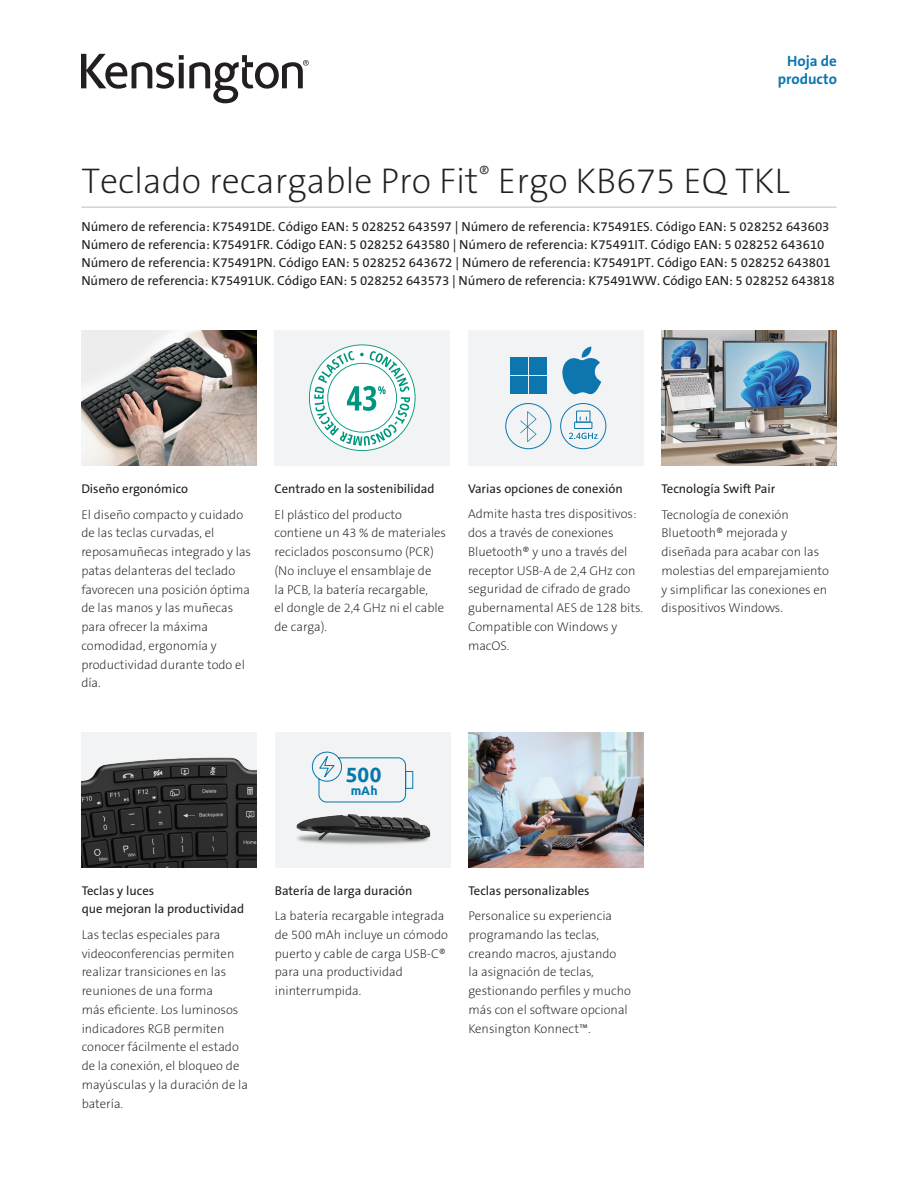
<style>
.page{position:relative;width:918px;height:1188px;background:#fff}
.page>*{position:absolute;margin:0;border:0;box-sizing:border-box;transform-origin:0 0}
.t1{font:36px "The Sans KENSINGTON2 XL";color:#231f20}
.t2{font:700 20.55px "Ubuntu";color:#0378ad}
.Filetype_Header_Blue{font:15px "The Sans KENSINGTON7 Bd";color:#0e76ae}
.t3{font:13.2px/18px "The Sans KENSINGTON5 Rg";color:#231f20}
.t4{font:12.75px/18.8px "The Sans KENSINGTON2 XL";color:#231f20}
.t5{font:12.75px/18.8px "The Sans KENSINGTON5 Rg";color:#231f20}
.t6{font:700 12.3px "Ubuntu";color:#0378ad}
</style>
<div class="page">
<svg style="left:81px;top:54px;width:228px;height:49px"></svg>
<img style="left:81px;top:330px;width:175px;height:135px">
<img style="left:662px;top:330px;width:175px;height:135px">
<div style="left:468px;top:330px;width:176px;height:135px;background:#f2f3f4"></div>
<div style="left:510px;top:357px;width:17px;height:18px;background:#0e76ae"></div>
<div style="left:529px;top:357px;width:18px;height:18px;background:#0e76ae"></div>
<div style="left:510px;top:377px;width:17px;height:17px;background:#0e76ae"></div>
<div style="left:529px;top:377px;width:18px;height:17px;background:#0e76ae"></div>
<svg style="left:562px;top:347px;width:39px;height:47px"></svg>
<svg style="left:520px;top:411px;width:16px;height:31px"></svg>
<div style="left:505px;top:403px;width:46px;height:46px;border:1px solid #0e76ae;border-radius:50%"></div>
<div style="left:574px;top:422px;width:18px;height:7px;border:1px solid #0e76ae"></div>
<svg style="left:576px;top:410px;width:15px;height:13px"></svg>
<svg style="left:569px;top:433px;width:29px;height:6px"></svg>
<div style="left:560px;top:403px;width:46px;height:46px;border:1px solid #0e76ae;border-radius:50%"></div>
<img style="left:468px;top:732px;width:176px;height:135px">
<img style="left:81px;top:732px;width:176px;height:135px">
<div style="left:275px;top:732px;width:175px;height:135px;background:#f2f3f4"></div>
<svg style="left:312px;top:751px;width:102px;height:52px"></svg>
<img style="left:296px;top:814px;width:135px;height:31px">
<hr style="left:81px;top:207px;width:756px;height:1px;background:#bcbdc0">
<div style="left:274px;top:330px;width:176px;height:135px;background:#f2f3f4"></div>
<svg style="left:309px;top:344px;width:107px;height:107px"></svg>
<p class="Filetype_Header_Blue" style="left:787px;top:53px;width:51px">Hoja de</p>
<p class="Filetype_Header_Blue" style="left:778px;top:71px;width:61px">producto</p>
<h1 class="t1" style="left:81px;top:162px;width:710px">Teclado recargable Pro Fit<sup>®</sup> Ergo KB675 EQ TKL</h1>
<p class="t3" style="left:81px;top:218px;width:755px">Número de referencia: K75491DE. Código EAN: 5 028252 643597 | Número de referencia: K75491ES. Código EAN: 5 028252 643603<br>Número de referencia: K75491FR. Código EAN: 5 028252 643580 | Número de referencia: K75491IT. Código EAN: 5 028252 643610<br>Número de referencia: K75491PN. Código EAN: 5 028252 643672 | Número de referencia: K75491PT. Código EAN: 5 028252 643801<br>Número de referencia: K75491UK. Código EAN: 5 028252 643573 | Número de referencia: K75491WW. Código EAN: 5 028252 643818</p>
<p class="t5" style="left:81px;top:480px;width:108px">Diseño ergonómico</p>
<p class="t4" style="left:81px;top:505px;width:171px">El diseño compacto y cuidado de las teclas curvadas, el reposamuñecas integrado y las patas delanteras del teclado favorecen una posición óptima de las manos y las muñecas para ofrecer la máxima comodidad, ergonomía y productividad durante todo el día.</p>
<p class="t5" style="left:274px;top:480px;width:162px">Centrado en la sostenibilidad</p>
<p class="t4" style="left:274px;top:505px;width:173px">El plástico del producto contiene un 43 % de materiales reciclados posconsumo (PCR) (No incluye el ensamblaje de<br>la PCB, la batería recargable,<br>el dongle de 2,4 GHz ni el cable de carga).</p>
<p class="t5" style="left:468px;top:480px;width:156px">Varias opciones de conexión</p>
<p class="t4" style="left:468px;top:505px;width:177px">Admite hasta tres dispositivos: dos a través de conexiones<br>Bluetooth® y uno a través del receptor USB-A de 2,4 GHz con seguridad de cifrado de grado gubernamental AES de 128 bits.<br>Compatible con Windows y macOS.</p>
<p class="t5" style="left:662px;top:480px;width:115px">Tecnología Swift Pair</p>
<p class="t4" style="left:662px;top:505px;width:169px">Tecnología de conexión<br>Bluetooth® mejorada y diseñada para acabar con las molestias del emparejamiento y simplificar las conexiones en dispositivos Windows.</p>
<h2 class="t2" style="left:346px;top:763px;width:37px">500</h2>
<p class="t6" style="left:351px;top:783px;width:29px">mAh</p>
<p class="t5" style="left:82px;top:881px;width:164px">Teclas y luces<br>que mejoran la productividad</p>
<p class="t4" style="left:82px;top:926px;width:168px">Las teclas especiales para videoconferencias permiten realizar transiciones en las reuniones de una forma<br>más eficiente. Los luminosos indicadores RGB permiten conocer fácilmente el estado de la conexión, el bloqueo de mayúsculas y la duración de la batería.</p>
<p class="t5" style="left:275px;top:881px;width:139px">Batería de larga duración</p>
<p class="t4" style="left:275px;top:907px;width:175px">La batería recargable integrada de 500 mAh incluye un cómodo puerto y cable de carga USB-C® para una productividad ininterrumpida.</p>
<p class="t5" style="left:468px;top:881px;width:123px">Teclas personalizables</p>
<p class="t4" style="left:468px;top:907px;width:164px">Personalice su experiencia programando las teclas, creando macros, ajustando<br>la asignación de teclas, gestionando perfiles y mucho más con el software opcional<br>Kensington Konnect™.</p>
</div>
